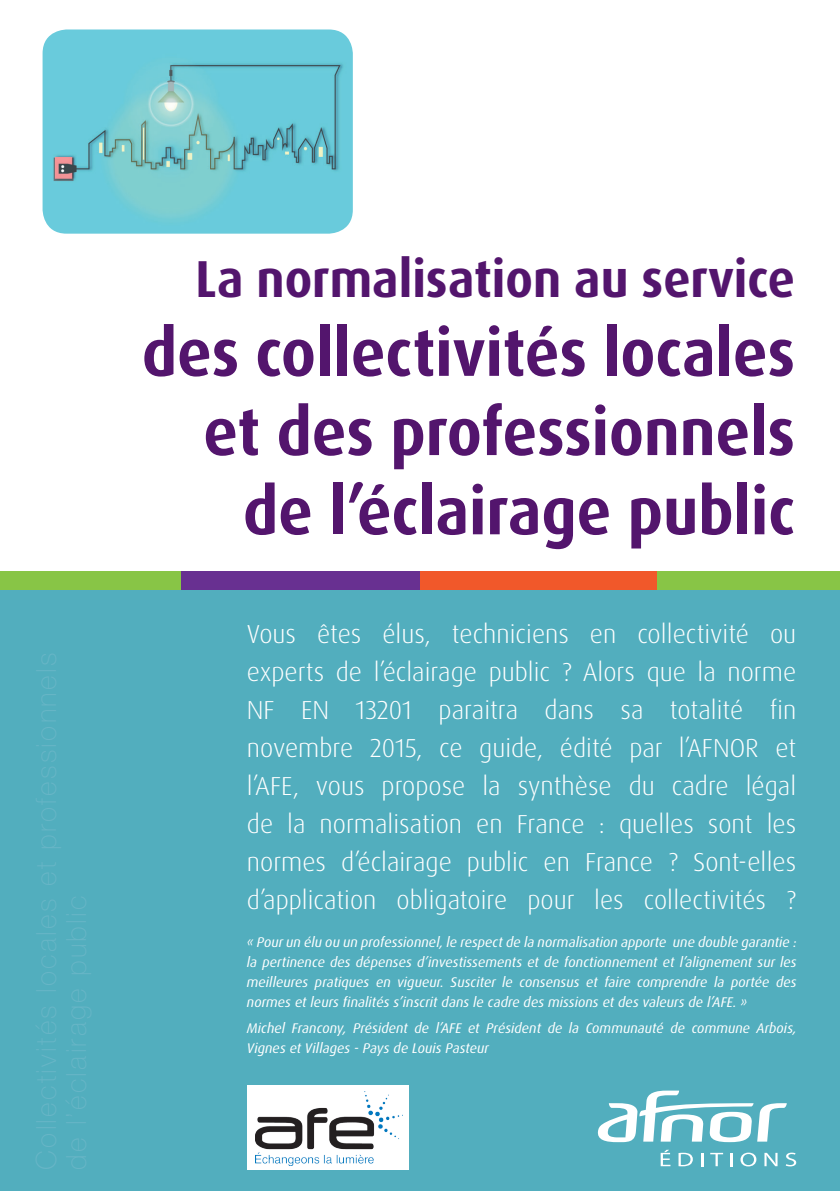
<style>
.page{position:relative;width:840px;height:1191px;background:#fff}
.page>*{position:absolute;margin:0;border:0;box-sizing:border-box;transform-origin:0 0}
.t1{font:700 66px/79.2px "Dax OT";color:#53156d;text-align:right;scale:.94 1}
.t2{font:700 52px "Dax OT";color:#53156d;scale:.94 1}
.t3{font:300 26px/38px "Dax OT";color:#fff;text-align:justify}
.t4{font:italic 14px/20px "Dax OT";color:#fff;text-align:justify}
</style>
<div class="page">
<div style="left:0;top:590px;width:839px;height:601px;background:#52aebe"></div>
<div style="left:653px;top:571px;width:186px;height:19px;background:#88c546"></div>
<div style="left:0;top:571px;width:213px;height:19px;background:#88c546"></div>
<div style="left:420px;top:571px;width:236px;height:19px;background:#f1582a"></div>
<div style="left:182px;top:571px;width:238px;height:19px;background:#683091"></div>
<svg style="left:597px;top:1090px;width:189px;height:52px"></svg>
<svg style="left:660px;top:1149px;width:10px;height:17px"></svg>
<svg style="left:678px;top:1152px;width:14px;height:14px"></svg>
<svg style="left:701px;top:1153px;width:1px;height:13px"></svg>
<svg style="left:710px;top:1152px;width:12px;height:14px"></svg>
<hr style="left:729px;top:1152px;width:3px;height:14px;background:#fff">
<svg style="left:740px;top:1152px;width:16px;height:14px"></svg>
<svg style="left:764px;top:1152px;width:13px;height:14px"></svg>
<svg style="left:785px;top:1152px;width:10px;height:14px"></svg>
<img style="left:43px;top:29px;width:309px;height:205px">
<div style="left:247px;top:1085px;width:161px;height:84px;background:#fff"></div>
<img style="left:255px;top:1091px;width:145px;height:74px">
<h2 class="t2" style="left:195px;top:245px;width:639px">La normalisation au service</h2>
<h1 class="t1" style="left:142px;top:314px;width:696px">des collectivités locales et des professionnels de l’éclairage public</h1>
<p class="t3" style="left:247px;top:615px;width:550px">Vous êtes élus, techniciens en collectivité ou experts de l’éclairage public ? Alors que la norme NF EN 13201 paraitra dans sa totalité fin novembre 2015, ce guide, édité par l’AFNOR et l’AFE, vous propose la synthèse du cadre légal de la normalisation en France : quelles sont les normes d’éclairage public en France ? Sont-elles d’application obligatoire pour les collectivités ?</p>
<p class="t4" style="left:247px;top:932px;width:551px">« Pour un élu ou un professionnel, le respect de la normalisation apporte une double garantie : la pertinence des dépenses d’investissements et de fonctionnement et l’alignement sur les meilleures pratiques en vigueur. Susciter le consensus et faire comprendre la portée des normes et leurs finalités s’inscrit dans le cadre des missions et des valeurs de l’AFE. »</p>
<p class="t4" style="left:247px;top:1018px;width:551px">Michel Francony, Président de l’AFE et Président de la Communauté de commune Arbois,<br>Vignes et Villages - Pays de Louis Pasteur</p>
</div>
